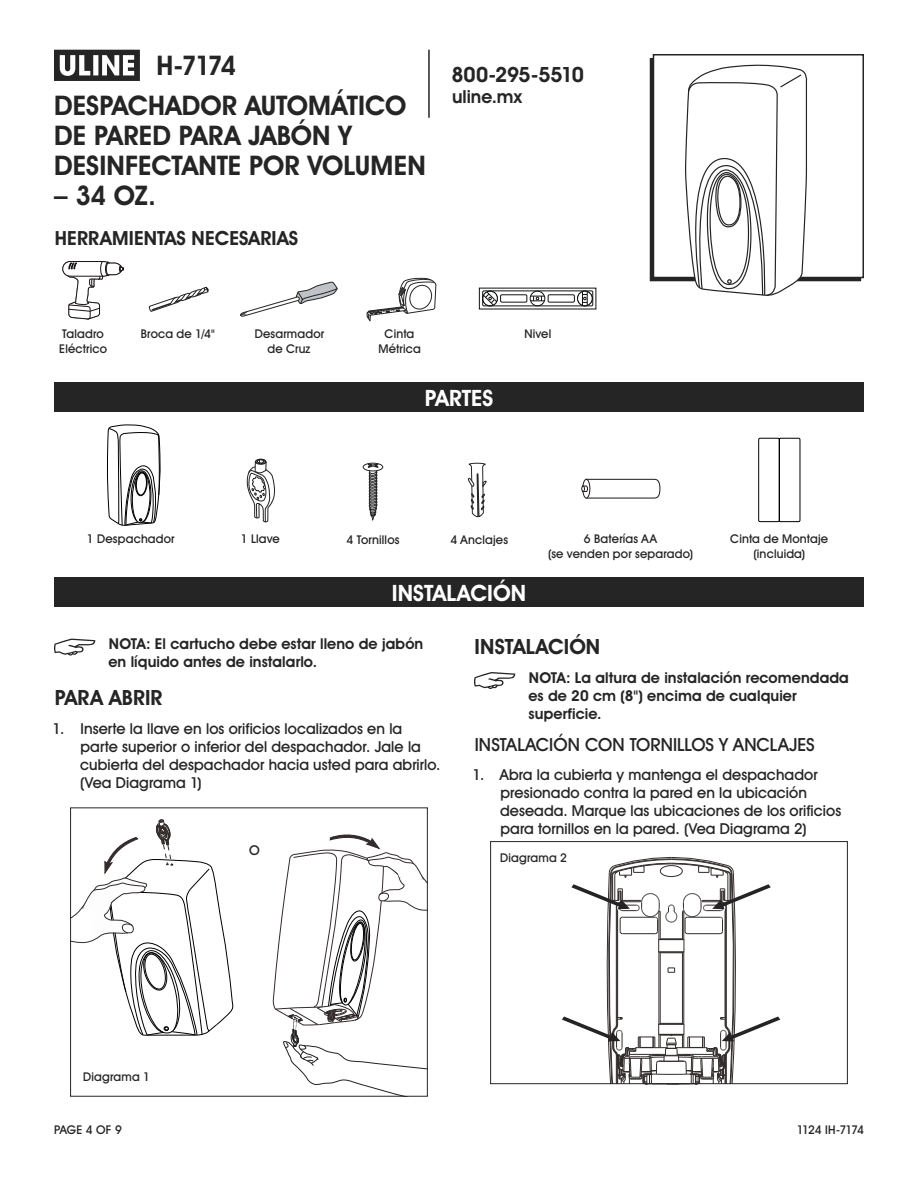
<style>
.page{position:relative;width:918px;height:1188px;background:#fff}
.page>*{position:absolute;margin:0;border:0;box-sizing:border-box;transform-origin:0 0}
.t1{font:700 27px/30px "Uline Two Knine";color:#252525}
.t2{font:700 22.5px "Uline Two Knine";color:#fff}
.t3{font:700 21px "Uline Two Knine";letter-spacing:.005em;color:#252525}
.t4{font:700 21px "Uline Two Knine";letter-spacing:-.02em;color:#252525}
.t5{font:700 19.5px "Uline Two Knine";letter-spacing:.005em;color:#252525}
.t6{font:18px "Uline Two Knine";letter-spacing:.005em;color:#252525}
.t7{font:700 18px "Uline Two Knine";color:#252525}
.t8{font:15px/18px "Uline Two Knine";letter-spacing:.005em;color:#252525}
.t9{font:700 15px/18px "Uline Two Knine";letter-spacing:.005em;color:#252525}
.t10{font:13.5px "Uline Two Knine";color:#252525}
.t11{font:12px/14.4px "Uline Two Knine";letter-spacing:.015em;color:#252525;text-align:center}
.t12{font:12px "Uline Two Knine";letter-spacing:-.065em;color:#252525}
</style>
<div class="page">
<hr style="left:428px;top:50px;width:2px;height:68px;background:#252525">
<svg style="left:54px;top:639px;width:41px;height:17px"></svg>
<svg style="left:474px;top:672px;width:41px;height:17px"></svg>
<svg style="left:562px;top:857px;width:218px;height:228px"></svg>
<div style="left:490px;top:841px;width:358px;height:243px;border:1px solid #252525"></div>
<svg style="left:240px;top:282px;width:98px;height:35px"></svg>
<svg style="left:149px;top:287px;width:59px;height:25px"></svg>
<svg style="left:62px;top:261px;width:62px;height:58px"></svg>
<div style="left:54px;top:577px;width:810px;height:30px;background:#252525"></div>
<div style="left:54px;top:382px;width:810px;height:30px;background:#252525"></div>
<svg style="left:530px;top:291px;width:15px;height:15px"></svg>
<div style="left:530px;top:291px;width:15px;height:15px;border:1px solid #111212;border-radius:50%"></div>
<svg style="left:531px;top:296px;width:13px;height:6px"></svg>
<div style="left:577px;top:291px;width:15px;height:15px;border:1px solid #111212;border-radius:50%"></div>
<svg style="left:582px;top:293px;width:6px;height:11px"></svg>
<svg style="left:482px;top:290px;width:17px;height:17px"></svg>
<div style="left:483px;top:291px;width:110px;height:15px;border:1px solid #111212"></div>
<div style="left:500px;top:295px;width:27px;height:7px;border:1px solid #111212"></div>
<div style="left:548px;top:295px;width:27px;height:7px;border:1px solid #111212"></div>
<svg style="left:367px;top:278px;width:69px;height:44px"></svg>
<div style="left:653px;top:54px;width:211px;height:224px;border:2px solid #252525"></div>
<svg style="left:272px;top:834px;width:154px;height:261px"></svg>
<svg style="left:72px;top:819px;width:161px;height:217px"></svg>
<div style="left:70px;top:807px;width:358px;height:290px;border:1px solid #252525"></div>
<div style="left:363px;top:463px;width:20px;height:8px;border:1px solid #252525;border-radius:50%"></div>
<svg style="left:368px;top:463px;width:10px;height:58px"></svg>
<svg style="left:468px;top:462px;width:19px;height:56px"></svg>
<svg style="left:581px;top:479px;width:80px;height:20px"></svg>
<svg style="left:246px;top:459px;width:29px;height:63px"></svg>
<svg style="left:107px;top:424px;width:53px;height:102px"></svg>
<svg style="left:758px;top:437px;width:43px;height:85px"></svg>
<svg style="left:54px;top:50px;width:86px;height:31px"></svg>
<svg style="left:685px;top:65px;width:122px;height:231px"></svg>
<h1 class="t1" style="left:157px;top:50px;width:81px">H-7174</h1>
<h1 class="t1" style="left:54px;top:90px;width:373px">DESPACHADOR AUTOMÁTICO<br>DE PARED PARA JABÓN Y<br>DESINFECTANTE POR VOLUMEN</h1>
<h1 class="t1" style="left:54px;top:180px;width:104px">– 34 OZ.</h1>
<h3 class="t5" style="left:55px;top:226px;width:245px">HERRAMIENTAS NECESARIAS</h3>
<h3 class="t4" style="left:451px;top:62px;width:134px">800-295-5510</h3>
<p class="t7" style="left:452px;top:85px;width:71px">uline.mx</p>
<p class="t11" style="left:59px;top:327px;width:49px;text-align:left">Taladro<br>Eléctrico</p>
<p class="t11" style="left:141px;top:327px;width:76px">Broca de 1/4"</p>
<p class="t11" style="left:255px;top:327px;width:71px">Desarmador de Cruz</p>
<p class="t11" style="left:385px;top:327px;width:31px">Cinta</p>
<p class="t11" style="left:524px;top:327px;width:28px">Nivel</p>
<p class="t11" style="left:379px;top:341px;width:44px">Métrica</p>
<h2 class="t2" style="left:425px;top:384px;width:70px">PARTES</h2>
<p class="t11" style="left:87px;top:532px;width:89px">1 Despachador</p>
<p class="t11" style="left:548px;top:532px;width:147px">6 Baterías AA<br>(se venden por separado)</p>
<p class="t11" style="left:241px;top:532px;width:41px">1 Llave</p>
<p class="t11" style="left:347px;top:532px;width:54px">4 Tornillos</p>
<p class="t11" style="left:450px;top:532px;width:59px">4 Anclajes</p>
<p class="t11" style="left:730px;top:532px;width:99px">Cinta de Montaje (incluida)</p>
<h2 class="t2" style="left:392px;top:579px;width:136px">INSTALACIÓN</h2>
<p class="t9" style="left:108px;top:635px;width:316px">NOTA: El cartucho debe estar lleno de jabón en líquido antes de instalarlo.</p>
<h3 class="t3" style="left:55px;top:685px;width:109px">PARA ABRIR</h3>
<p class="t8" style="left:80px;top:719px;width:362px;text-indent:-27px">1. Inserte la llave en los orificios localizados en la parte superior o inferior del despachador. Jale la cubierta del despachador hacia usted para abrirlo. (Vea Diagrama 1)</p>
<p class="t10" style="left:249px;top:842px;width:12px">O</p>
<h3 class="t3" style="left:475px;top:634px;width:127px">INSTALACIÓN</h3>
<p class="t9" style="left:528px;top:668px;width:322px">NOTA: La altura de instalación recomendada es de 20 cm (8") encima de cualquier superficie.</p>
<p class="t6" style="left:475px;top:734px;width:341px">INSTALACIÓN CON TORNILLOS Y ANCLAJES</p>
<p class="t8" style="left:500px;top:765px;width:343px;text-indent:-27px">1. Abra la cubierta y mantenga el despachador presionado contra la pared en la ubicación deseada. Marque las ubicaciones de los orificios para tornillos en la pared. (Vea Diagrama 2)</p>
<p class="t11" style="left:500px;top:850px;width:68px">Diagrama 2</p>
<p class="t11" style="left:83px;top:1069px;width:68px">Diagrama 1</p>
<p class="t11" style="left:54px;top:1122px;width:69px">PAGE 4 OF 9</p>
<p class="t12" style="left:797px;top:1122px;width:69px">1124 IH-7174</p>
</div>
